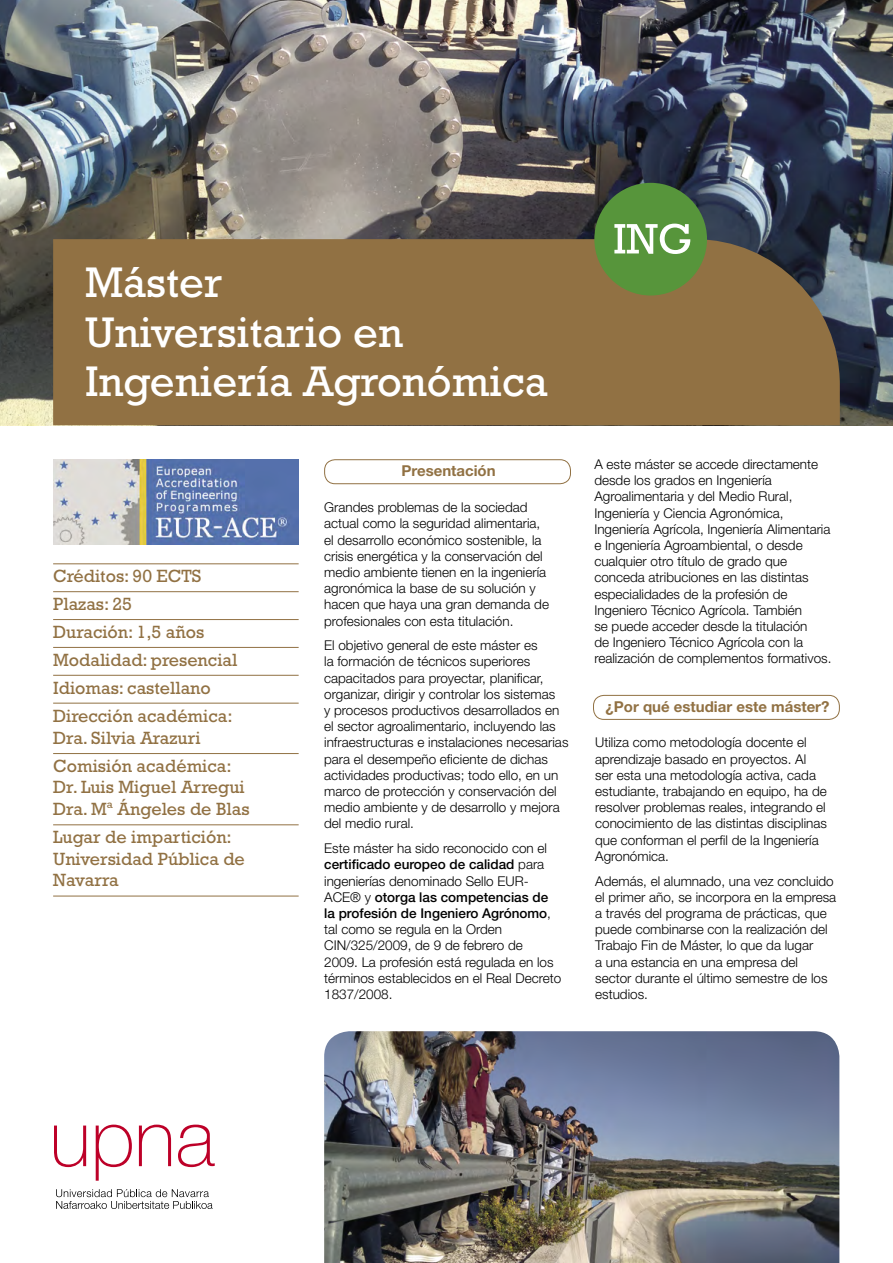
<style>
.page{position:relative;width:893px;height:1263px;background:#fff}
.page>*{position:absolute;margin:0;border:0;box-sizing:border-box;transform-origin:0 0}
.t1{font:43.5px/49.5px "Rockwell Std";color:#fff}
.t2{font:18px/27.9px "Rockwell Std";color:#917143}
.t3{font:700 15px "Helvetica Neue LT Std";color:#917143}
.t4{font:300 13.5px/16.2px "Helvetica Neue LT Std";color:#000}
.s1{font-weight:500}
</style>
<div class="page">
<svg style="left:54px;top:1125px;width:32px;height:42px"></svg>
<svg style="left:96px;top:1124px;width:36px;height:57px"></svg>
<svg style="left:139px;top:1124px;width:32px;height:42px"></svg>
<svg style="left:178px;top:1124px;width:37px;height:43px"></svg>
<svg style="left:56px;top:1189px;width:157px;height:20px"></svg>
<img style="left:53px;top:460px;width:246px;height:85px">
<img style="left:0;top:0;width:893px;height:425px">
<div style="left:53px;top:239px;width:787px;height:186px;background:#917143"></div>
<div style="left:594px;top:183px;width:113px;height:112px;background:#57953b;border-radius:50%"></div>
<svg style="left:614px;top:224px;width:77px;height:30px"></svg>
<hr style="left:53px;top:563px;width:246px;height:1px;background:#917143">
<hr style="left:53px;top:591px;width:246px;height:1px;background:#917143">
<hr style="left:53px;top:619px;width:246px;height:1px;background:#917143">
<hr style="left:53px;top:647px;width:246px;height:1px;background:#917143">
<hr style="left:53px;top:675px;width:246px;height:1px;background:#917143">
<hr style="left:53px;top:703px;width:246px;height:1px;background:#917143">
<hr style="left:53px;top:753px;width:246px;height:1px;background:#917143">
<hr style="left:53px;top:824px;width:246px;height:1px;background:#917143">
<hr style="left:53px;top:896px;width:246px;height:1px;background:#917143">
<div style="left:593px;top:695px;width:247px;height:25px;border:1px solid #917143;border-radius:10px"></div>
<div style="left:324px;top:459px;width:247px;height:25px;border:1px solid #917143;border-radius:10px"></div>
<img style="left:324px;top:1031px;width:515px;height:232px">
<h1 class="t1" style="left:85px;top:258px;width:464px">Máster<br>Universitario en<br>Ingeniería Agronómica</h1>
<h2 class="t2" style="left:53px;top:562px;width:186px">Créditos: 90 ECTS<br>Plazas: 25<br>Duración: 1,5 años<br>Modalidad: presencial<br>Idiomas: castellano<br>Dirección académica:</h2>
<h2 class="t2" style="left:53px;top:724px;width:180px">Dra. Silvia Arazuri<br>Comisión académica:</h2>
<h2 class="t2" style="left:53px;top:776px;width:198px;line-height:21.6px">Dr. Luis Miguel Arregui<br>Dra. Mª Ángeles de Blas</h2>
<h2 class="t2" style="left:53px;top:826px;width:193px;line-height:21.6px">Lugar de impartición:<br>Universidad Pública de<br>Navarra</h2>
<p class="t3" style="left:402px;top:462px;width:96px">Presentación</p>
<p class="t4" style="left:594px;top:456px;width:239px">A este máster se accede directamente desde los grados en Ingeniería Agroalimentaria y del Medio Rural, Ingeniería y Ciencia Agronómica, Ingeniería Agrícola, Ingeniería Alimentaria e Ingeniería Agroambiental, o desde cualquier otro título de grado que conceda atribuciones en las distintas especialidades de la profesión de Ingeniero Técnico Agrícola. También<br>se puede acceder desde la titulación<br>de Ingeniero Técnico Agrícola con la realización de complementos formativos.</p>
<p class="t4" style="left:324px;top:499px;width:226px">Grandes problemas de la sociedad actual como la seguridad alimentaria, el desarrollo económico sostenible, la crisis energética y la conservación del medio ambiente tienen en la ingeniería agronómica la base de su solución y hacen que haya una gran demanda de profesionales con esta titulación.</p>
<p class="t4" style="left:324px;top:637px;width:246px">El objetivo general de este máster es<br>la formación de técnicos superiores capacitados para proyectar, planificar, organizar, dirigir y controlar los sistemas<br>y procesos productivos desarrollados en el sector agroalimentario, incluyendo las infraestructuras e instalaciones necesarias para el desempeño eficiente de dichas actividades productivas; todo ello, en un marco de protección y conservación del medio ambiente y de desarrollo y mejora del medio rural.</p>
<p class="t4" style="left:324px;top:840px;width:239px">Este máster ha sido reconocido con el <span class="s1">certificado europeo de calidad</span> para ingenierías denominado Sello EUR-ACE® y <span class="s1">otorga las competencias de la profesión de Ingeniero Agrónomo</span>, tal como se regula en la Orden CIN/325/2009, de 9 de febrero de<br>2009. La profesión está regulada en los términos establecidos en el Real Decreto 1837/2008.</p>
<p class="t3" style="left:606px;top:697px;width:225px">¿Por qué estudiar este máster?</p>
<p class="t4" style="left:595px;top:734px;width:233px">Utiliza como metodología docente el aprendizaje basado en proyectos. Al ser esta una metodología activa, cada estudiante, trabajando en equipo, ha de resolver problemas reales, integrando el conocimiento de las distintas disciplinas que conforman el perfil de la Ingeniería Agronómica.</p>
<p class="t4" style="left:595px;top:872px;width:243px">Además, el alumnado, una vez concluido el primer año, se incorpora en la empresa a través del programa de prácticas, que puede combinarse con la realización del Trabajo Fin de Máster, lo que da lugar<br>a una estancia en una empresa del sector durante el último semestre de los estudios.</p>
</div>
